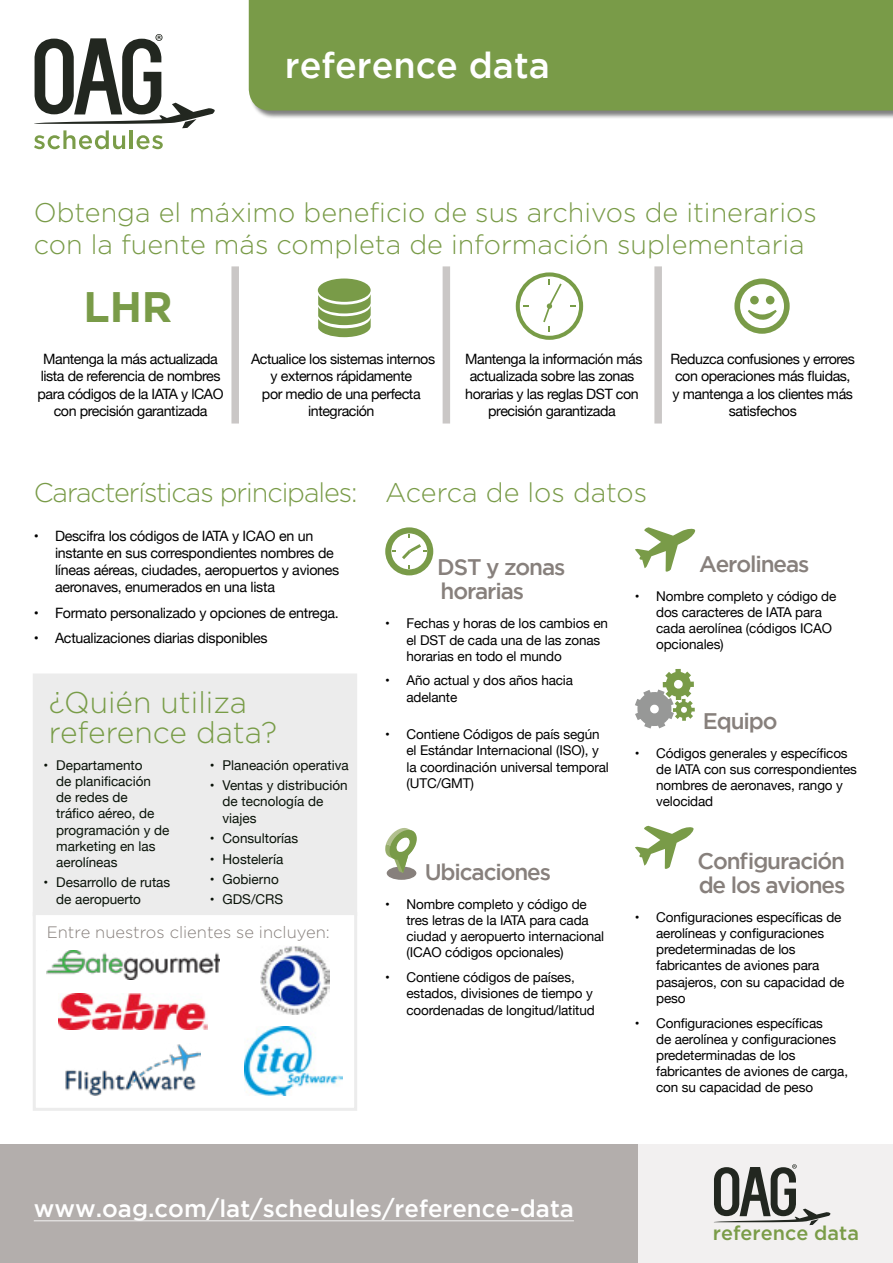
<style>
.page{position:relative;width:893px;height:1263px;background:#fff}
.page>*{position:absolute;margin:0;border:0;box-sizing:border-box;transform-origin:0 0}
.t1{font:700 42.6px "Gotham";color:#799b48}
.t2{font:500 36px "Gotham";color:#fff}
.t3{font:300 30px/30px "Gotham";color:#789c47}
.t4{font:300 27px/32.4px "Gotham";color:#799b48}
.t5{font:300 27px "Gotham";letter-spacing:-.04em;color:#799b48}
.t6{font:500 24px "Gotham";color:#fff}
.t7{font:500 22.5px/24px "Gotham";letter-spacing:-.05em;color:#87807c}
.t8{font:500 19.8px "Gotham";color:#7a9c48}
.t9{font:300 16.5px "Gotham";color:#87807c}
.t10{font:14.25px/17.1px "Helvetica Neue";letter-spacing:-.03em;color:#000;text-align:center}
.t11{font:13.5px/16.2px "Helvetica Neue";letter-spacing:-.01em;color:#000}
.t12{font:13.5px/16.2px "Helvetica Neue";color:#091208}
</style>
<div class="page">
<div style="left:633px;top:1145px;width:260px;height:118px;background:#f2f0f0"></div>
<svg style="left:714px;top:1164px;width:117px;height:61px"></svg>
<div style="left:231px;top:266px;width:8px;height:157px;background:#cac7c6"></div>
<div style="left:443px;top:266px;width:7px;height:157px;background:#cac7c6"></div>
<div style="left:33px;top:673px;width:324px;height:243px;background:#ececec"></div>
<div style="left:33px;top:912px;width:324px;height:199px;background:#fff;border:3px solid #ececec"></div>
<img style="left:47px;top:950px;width:173px;height:29px">
<img style="left:245px;top:1026px;width:98px;height:69px">
<img style="left:260px;top:946px;width:69px;height:69px">
<img style="left:59px;top:994px;width:149px;height:36px">
<img style="left:66px;top:1044px;width:135px;height:52px">
<div style="left:654px;top:266px;width:8px;height:157px;background:#cac7c6"></div>
<div style="left:318px;top:278px;width:53px;height:24px;background:#799b48;border-radius:50%"></div>
<svg style="left:318px;top:293px;width:53px;height:44px"></svg>
<svg style="left:734px;top:278px;width:56px;height:56px"></svg>
<svg style="left:516px;top:272px;width:67px;height:68px"></svg>
<div style="left:249px;top:0;width:644px;height:118px;background:#000;opacity:.5"></div>
<div style="left:249px;top:0;width:644px;height:111px;background:#799b48"></div>
<svg style="left:34px;top:34px;width:181px;height:115px"></svg>
<div style="left:0;top:1145px;width:638px;height:118px;background:#b3aeac"></div>
<hr style="left:34px;top:1220px;width:540px;height:1px;background:#fff">
<div style="left:385px;top:527px;width:48px;height:48px;border:6px solid #799b48;border-radius:50%"></div>
<svg style="left:402px;top:544px;width:25px;height:15px"></svg>
<div style="left:387px;top:866px;width:29px;height:14px;background:#87807c;border-radius:50%"></div>
<svg style="left:385px;top:828px;width:32px;height:45px"></svg>
<svg style="left:635px;top:527px;width:61px;height:45px"></svg>
<svg style="left:635px;top:669px;width:60px;height:59px"></svg>
<svg style="left:635px;top:825px;width:59px;height:44px"></svg>
<h2 class="t2" style="left:285px;top:45px;width:267px">reference data</h2>
<h3 class="t4" style="left:34px;top:196px;width:785px">Obtenga el máximo beneficio de sus archivos de itinerarios con la fuente más completa de información suplementaria</h3>
<h1 class="t1" style="left:83px;top:282px;width:91px">LHR</h1>
<p class="t10" style="left:38px;top:352px;width:188px">Mantenga la más actualizada lista de referencia de nombres para códigos de la IATA y lCAO con precisión garantizada</p>
<p class="t10" style="left:251px;top:352px;width:186px">Actualice los sistemas internos y externos rápidamente<br>por medio de una perfecta integración</p>
<p class="t10" style="left:465px;top:352px;width:179px">Mantenga la información más actualizada sobre las zonas horarias y las reglas DST con precisión garantizada</p>
<p class="t10" style="left:671px;top:352px;width:186px">Reduzca confusiones y errores con operaciones más fluidas, y mantenga a los clientes más satisfechos</p>
<h3 class="t5" style="left:34px;top:478px;width:325px">Características principales:</h3>
<p class="t10" style="left:55px;top:528px;width:286px;text-align:left;text-indent:-21px">• Descifra los códigos de IATA y ICAO en un instante en sus correspondientes nombres de líneas aéreas, ciudades, aeropuertos y aviones aeronaves, enumerados en una lista</p>
<p class="t10" style="left:34px;top:605px;width:307px">• Formato personalizado y opciones de entrega.</p>
<p class="t10" style="left:34px;top:631px;width:235px">• Actualizaciones diarias disponibles</p>
<h3 class="t3" style="left:49px;top:687px;width:230px">¿Quién utiliza reference data?</h3>
<p class="t12" style="left:56px;top:758px;width:115px;text-indent:-13px">• Departamento<br>de planificación de redes de<br>tráfico aéreo, de programación y de marketing en las aerolíneas</p>
<p class="t12" style="left:56px;top:875px;width:116px;text-indent:-13px">• Desarrollo de rutas de aeropuerto</p>
<p class="t12" style="left:210px;top:758px;width:141px">• Planeación operativa</p>
<p class="t12" style="left:223px;top:778px;width:127px;text-indent:-13px">• Ventas y distribución de tecnología de viajes</p>
<p class="t12" style="left:210px;top:831px;width:90px">• Consultorías</p>
<p class="t12" style="left:210px;top:851px;width:75px">• Hostelería</p>
<p class="t12" style="left:210px;top:872px;width:70px">• Gobierno</p>
<p class="t12" style="left:210px;top:892px;width:75px">• GDS/CRS</p>
<p class="t9" style="left:47px;top:923px;width:285px">Entre nuestros clientes se incluyen:</p>
<h3 class="t4" style="left:385px;top:476px;width:264px">Acerca de los datos</h3>
<h3 class="t7" style="left:437px;top:555px;width:130px">DST y zonas horarias</h3>
<p class="t11" style="left:406px;top:616px;width:203px;text-indent:-21px">• Fechas y horas de los cambios en el DST de cada una de las zonas horarias en todo el mundo</p>
<p class="t11" style="left:406px;top:673px;width:168px;text-indent:-21px">• Año actual y dos años hacia adelante</p>
<p class="t11" style="left:406px;top:727px;width:204px;text-indent:-21px">• Contiene Códigos de país según el Estándar Internacional (ISO), y la coordinación universal temporal (UTC/GMT)</p>
<h3 class="t7" style="left:425px;top:859px;width:128px">Ubicaciones</h3>
<p class="t11" style="left:406px;top:897px;width:199px;text-indent:-21px">• Nombre completo y código de tres letras de la IATA para cada ciudad y aeropuerto internacional (ICAO códigos opcionales)</p>
<p class="t11" style="left:406px;top:970px;width:190px;text-indent:-21px">• Contiene códigos de países, estados, divisiones de tiempo y coordenadas de longitud/latitud</p>
<h3 class="t7" style="left:699px;top:551px;width:112px">Aerolineas</h3>
<p class="t11" style="left:656px;top:588px;width:182px;text-indent:-21px">• Nombre completo y código de dos caracteres de IATA para cada aerolínea (códigos ICAO opcionales)</p>
<h3 class="t7" style="left:703px;top:708px;width:76px">Equipo</h3>
<p class="t11" style="left:656px;top:745px;width:202px;text-indent:-21px">• Códigos generales y específicos de IATA con sus correspondientes nombres de aeronaves, rango y velocidad</p>
<h3 class="t7" style="left:698px;top:848px;width:149px">Configuración de los aviones</h3>
<p class="t11" style="left:656px;top:910px;width:190px;text-indent:-21px">• Configuraciones específicas de aerolíneas y configuraciones predeterminadas de los fabricantes de aviones para pasajeros, con su capacidad de peso</p>
<p class="t11" style="left:656px;top:1015px;width:193px;text-indent:-21px">• Configuraciones específicas<br>de aerolínea y configuraciones predeterminadas de los fabricantes de aviones de carga, con su capacidad de peso</p>
<h3 class="t6" style="left:34px;top:1195px;width:542px">www.oag.com/lat/schedules/reference-data</h3>
<h3 class="t8" style="left:713px;top:1222px;width:147px">reference data</h3>
</div>
